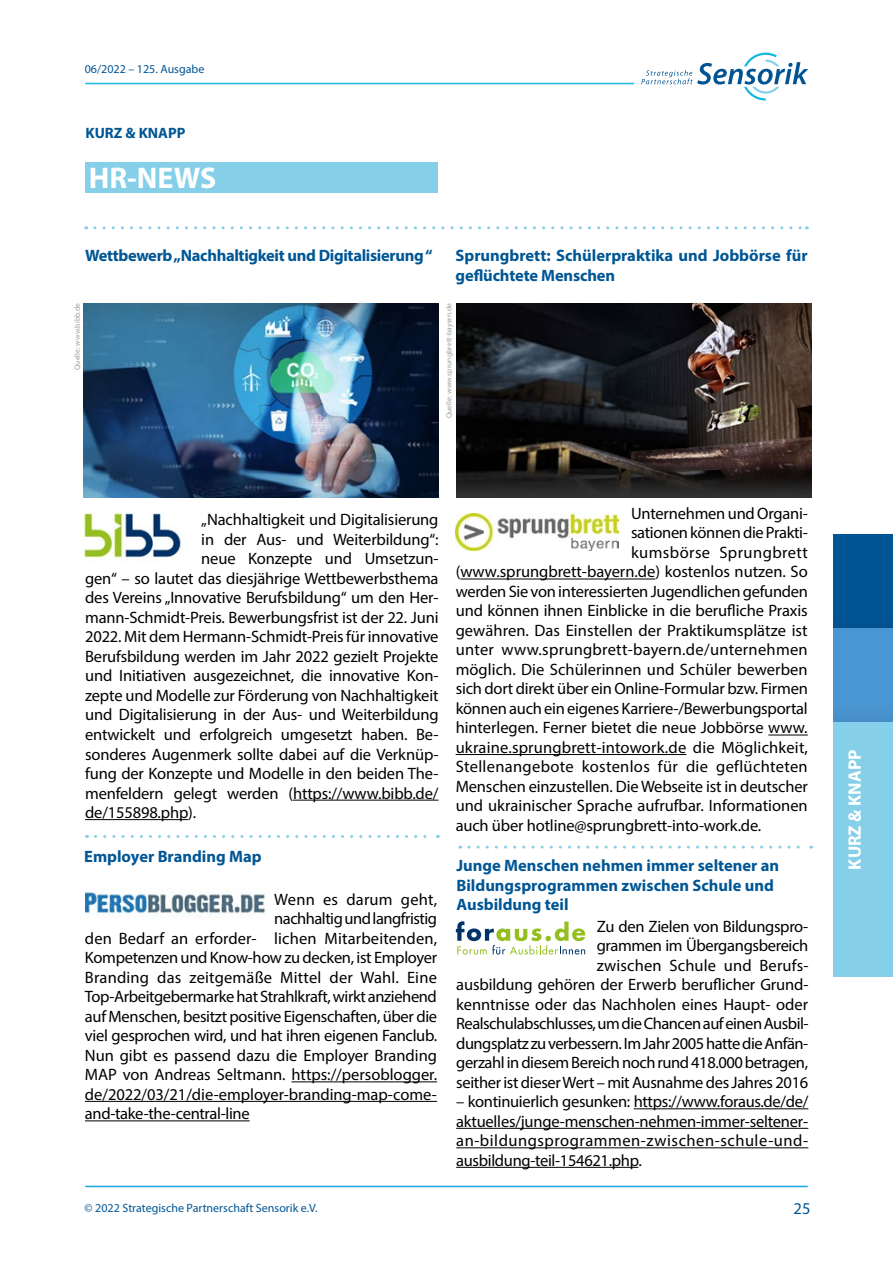
<style>
.page{position:relative;width:893px;height:1263px;background:#fff}
.page>*{position:absolute;margin:0;border:0;box-sizing:border-box;transform-origin:0 0}
.t1{font:700 30px "Myriad Pro";color:#fff}
.t2{font:700 18px "Myriad Pro";color:#fff}
.t3{font:16.5px/19.5px "Myriad Pro";letter-spacing:-.01em;color:#000;text-align:right}
.t4{font:700 16.5px/19.5px "Myriad Pro";color:#005695}
.t5{font:16.5px "Myriad Pro";letter-spacing:.01em;color:#000}
.t6{font:700 16.5px "Myriad Pro";letter-spacing:-.02em;color:#005695}
.t7{font:16.5px "Myriad Pro";letter-spacing:.015em;color:#000}
.t8{font:16.5px "Myriad Pro";letter-spacing:.02em;color:#000}
.t9{font:16.5px "Myriad Pro";letter-spacing:-.03em;color:#000}
.t10{font:16.5px "Myriad Pro";letter-spacing:.025em;color:#000}
.t11{font:16.5px "Myriad Pro";color:#005595}
.t12{font:700 15px "Myriad Pro";color:#005695}
.t13{font:12px "Myriad Pro";color:#005595}
.t14{font:7.5px "Myriad Pro";letter-spacing:.01em;color:#9d9d9c}
</style>
<div class="page">
<hr style="left:86px;top:1186px;width:721px;height:1px;background:#16a8de">
<hr style="left:86px;top:83px;width:548px;height:1px;background:#1dbadf">
<svg style="left:641px;top:53px;width:167px;height:48px"></svg>
<div style="left:833px;top:721px;width:60px;height:255px;background:#85cfe8"></div>
<div style="left:833px;top:534px;width:60px;height:94px;background:#005695"></div>
<div style="left:833px;top:628px;width:60px;height:93px;background:#4a96d2"></div>
<hr style="left:460px;top:579px;width:195px;height:1px;background:#000">
<hr style="left:768px;top:735px;width:40px;height:1px;background:#000">
<hr style="left:456px;top:754px;width:230px;height:1px;background:#000">
<svg style="left:95px;top:226px;width:712px;height:3px"></svg>
<div style="left:85px;top:162px;width:352px;height:31px;background:#85cfe8"></div>
<img style="left:84px;top:512px;width:97px;height:47px">
<img style="left:456px;top:513px;width:162px;height:38px">
<img style="left:84px;top:303px;width:354px;height:194px">
<img style="left:456px;top:303px;width:355px;height:194px">
<hr style="left:293px;top:800px;width:145px;height:1px;background:#000">
<hr style="left:85px;top:819px;width:103px;height:1px;background:#000">
<hr style="left:292px;top:1081px;width:145px;height:1px;background:#000">
<hr style="left:85px;top:1101px;width:352px;height:1px;background:#000">
<hr style="left:85px;top:1120px;width:165px;height:1px;background:#000">
<hr style="left:634px;top:1108px;width:174px;height:1px;background:#000">
<hr style="left:456px;top:1128px;width:352px;height:1px;background:#000">
<hr style="left:456px;top:1147px;width:352px;height:1px;background:#000">
<hr style="left:456px;top:1167px;width:182px;height:1px;background:#000">
<svg style="left:96px;top:835px;width:342px;height:3px"></svg>
<svg style="left:469px;top:846px;width:343px;height:3px"></svg>
<svg style="left:456px;top:921px;width:129px;height:33px"></svg>
<img style="left:85px;top:891px;width:180px;height:26px">
<p class="t13" style="left:85px;top:62px;width:121px">06/2022 – 125. Ausgabe</p>
<p class="t12" style="left:85px;top:123px;width:102px">KURZ &amp; KNAPP</p>
<h1 class="t1" style="left:89px;top:158px;width:129px">HR-NEWS</h1>
<p class="t6" style="left:85px;top:244px;width:349px">Wettbewerb „Nachhaltigkeit und Digitalisierung “</p>
<p class="t4" style="left:456px;top:245px;width:354px">Sprungbrett: Schülerpraktika und Jobbörse für geflüchtete Menschen</p>
<p class="t14" style="left:73px;top:370px;width:68px;rotate:-90deg">Quelle: www.bibb.de</p>
<p class="t14" style="left:444px;top:418px;width:116px;rotate:-90deg">Quelle: www.sprungbrett-bayern.de</p>
<p class="t3" style="left:201px;top:510px;width:239px">„Nachhaltigkeit und Digitalisierung</p>
<p class="t3" style="left:201px;top:529px;width:239px">in der Aus- und Weiterbildung“:</p>
<p class="t3" style="left:201px;top:549px;width:239px">neue Konzepte und Umsetzun-</p>
<p class="t3" style="left:85px;top:568px;width:355px">gen“ – so lautet das diesjährige Wettbewerbsthema</p>
<p class="t3" style="left:85px;top:588px;width:355px">des Vereins „Innovative Berufsbildung“ um den Her-</p>
<p class="t3" style="left:85px;top:607px;width:355px">mann-Schmidt-Preis. Bewerbungsfrist ist der 22. Juni</p>
<p class="t3" style="left:85px;top:627px;width:355px">2022. Mit dem Hermann-Schmidt-Preis für innovative</p>
<p class="t3" style="left:85px;top:646px;width:355px">Berufsbildung werden im Jahr 2022 gezielt Projekte</p>
<p class="t3" style="left:85px;top:666px;width:355px">und Initiativen ausgezeichnet, die innovative Kon-</p>
<p class="t3" style="left:85px;top:685px;width:355px">zepte und Modelle zur Förderung von Nachhaltigkeit</p>
<p class="t3" style="left:85px;top:705px;width:355px">und Digitalisierung in der Aus- und Weiterbildung</p>
<p class="t3" style="left:85px;top:724px;width:355px">entwickelt und erfolgreich umgesetzt haben. Be-</p>
<p class="t3" style="left:85px;top:744px;width:355px">sonderes Augenmerk sollte dabei auf die Verknüp-</p>
<p class="t3" style="left:85px;top:763px;width:355px">fung der Konzepte und Modelle in den beiden The-</p>
<p class="t3" style="left:85px;top:783px;width:355px">menfeldern gelegt werden (https://www.bibb.de/</p>
<p class="t3" style="left:85px;top:802px;width:113px">de/155898.php).</p>
<p class="t4" style="left:84px;top:846px;width:179px">Employer Branding Map</p>
<p class="t5" style="left:274px;top:889px;width:164px">Wenn es darum geht,</p>
<p class="t9" style="left:274px;top:908px;width:164px">nachhaltig und langfristig</p>
<p class="t5" style="left:85px;top:928px;width:354px">den Bedarf an erforder- lichen Mitarbeitenden,</p>
<p class="t3" style="left:85px;top:948px;width:354px">Kompetenzen und Know-how zu decken, ist Employer</p>
<p class="t5" style="left:85px;top:967px;width:353px">Branding das zeitgemäße Mittel der Wahl. Eine</p>
<p class="t3" style="left:85px;top:987px;width:353px">Top-Arbeitgebermarke hat Strahlkraft, wirkt anziehend</p>
<p class="t3" style="left:85px;top:1006px;width:354px">auf Menschen, besitzt positive Eigenschaften, über die</p>
<p class="t3" style="left:85px;top:1026px;width:354px">viel gesprochen wird, und hat ihren eigenen Fanclub.</p>
<p class="t3" style="left:85px;top:1045px;width:354px">Nun gibt es passend dazu die Employer Branding</p>
<p class="t3" style="left:85px;top:1065px;width:354px">MAP von Andreas Seltmann. https://persoblogger.</p>
<p class="t3" style="left:85px;top:1084px;width:353px">de/2022/03/21/die-employer-branding-map-come-</p>
<p class="t3" style="left:85px;top:1104px;width:166px">and-take-the-central-line</p>
<p class="t3" style="left:631px;top:503px;width:178px">Unternehmen und Organi-</p>
<p class="t3" style="left:631px;top:523px;width:178px">sationen können die Prakti-</p>
<p class="t10" style="left:631px;top:542px;width:178px">kumsbörse Sprungbrett</p>
<p class="t3" style="left:456px;top:562px;width:354px">(www.sprungbrett-bayern.de) kostenlos nutzen. So</p>
<p class="t3" style="left:456px;top:581px;width:354px">werden Sie von interessierten Jugendlichen gefunden</p>
<p class="t3" style="left:456px;top:601px;width:354px">und können ihnen Einblicke in die berufliche Praxis</p>
<p class="t3" style="left:456px;top:620px;width:353px">gewähren. Das Einstellen der Praktikumsplätze ist</p>
<p class="t7" style="left:456px;top:640px;width:353px">unter www.sprungbrett-bayern.de/unternehmen</p>
<p class="t3" style="left:456px;top:659px;width:353px">möglich. Die Schülerinnen und Schüler bewerben</p>
<p class="t3" style="left:456px;top:679px;width:354px">sich dort direkt über ein Online-Formular bzw. Firmen</p>
<p class="t3" style="left:456px;top:698px;width:354px">können auch ein eigenes Karriere-/Bewerbungsportal</p>
<p class="t3" style="left:456px;top:718px;width:353px">hinterlegen. Ferner bietet die neue Jobbörse www.</p>
<p class="t5" style="left:456px;top:737px;width:354px">ukraine.sprungbrett-intowork.de die Möglichkeit,</p>
<p class="t8" style="left:456px;top:757px;width:354px">Stellenangebote kostenlos für die geflüchteten</p>
<p class="t3" style="left:456px;top:776px;width:354px">Menschen einzustellen. Die Webseite ist in deutscher</p>
<p class="t3" style="left:456px;top:796px;width:354px">und ukrainischer Sprache aufrufbar. Informationen</p>
<p class="t3" style="left:456px;top:815px;width:307px">auch über hotline@sprungbrett-into-work.de.</p>
<p class="t4" style="left:456px;top:855px;width:324px">Junge Menschen nehmen immer seltener an<br>Bildungsprogrammen zwischen Schule und<br>Ausbildung teil</p>
<p class="t3" style="left:456px;top:916px;width:354px">Zu den Zielen von Bildungspro-<br>grammen im Übergangsbereich<br>zwischen Schule und Berufs-<br>ausbildung gehören der Erwerb beruflicher Grund&shy;kenntnisse oder das Nachholen eines Haupt- oder Realschulabschlusses, um die Chancen auf einen Ausbil&shy;dungsplatz zu verbessern. Im Jahr 2005 hatte die Anfän&shy;gerzahl in diesem Bereich noch rund 418.000 betragen, seither ist dieser Wert – mit Ausnahme des Jahres 2016</p>
<p class="t3" style="left:456px;top:1092px;width:354px;text-align:justify">– kontinuierlich gesunken: https://www.foraus.de/de/ aktuelles/junge-menschen-nehmen-immer-seltener&shy;an-bildungsprogrammen-zwischen-schule-und&shy;ausbildung-teil-154621.php.</p>
<p class="t13" style="left:85px;top:1201px;width:235px">© 2022 Strategische Partnerschaft Sensorik e.V.</p>
<p class="t11" style="left:793px;top:1198px;width:18px">25</p>
<p class="t2" style="left:843px;top:869px;width:122px;rotate:-90deg">KURZ &amp; KNAPP</p>
</div>
